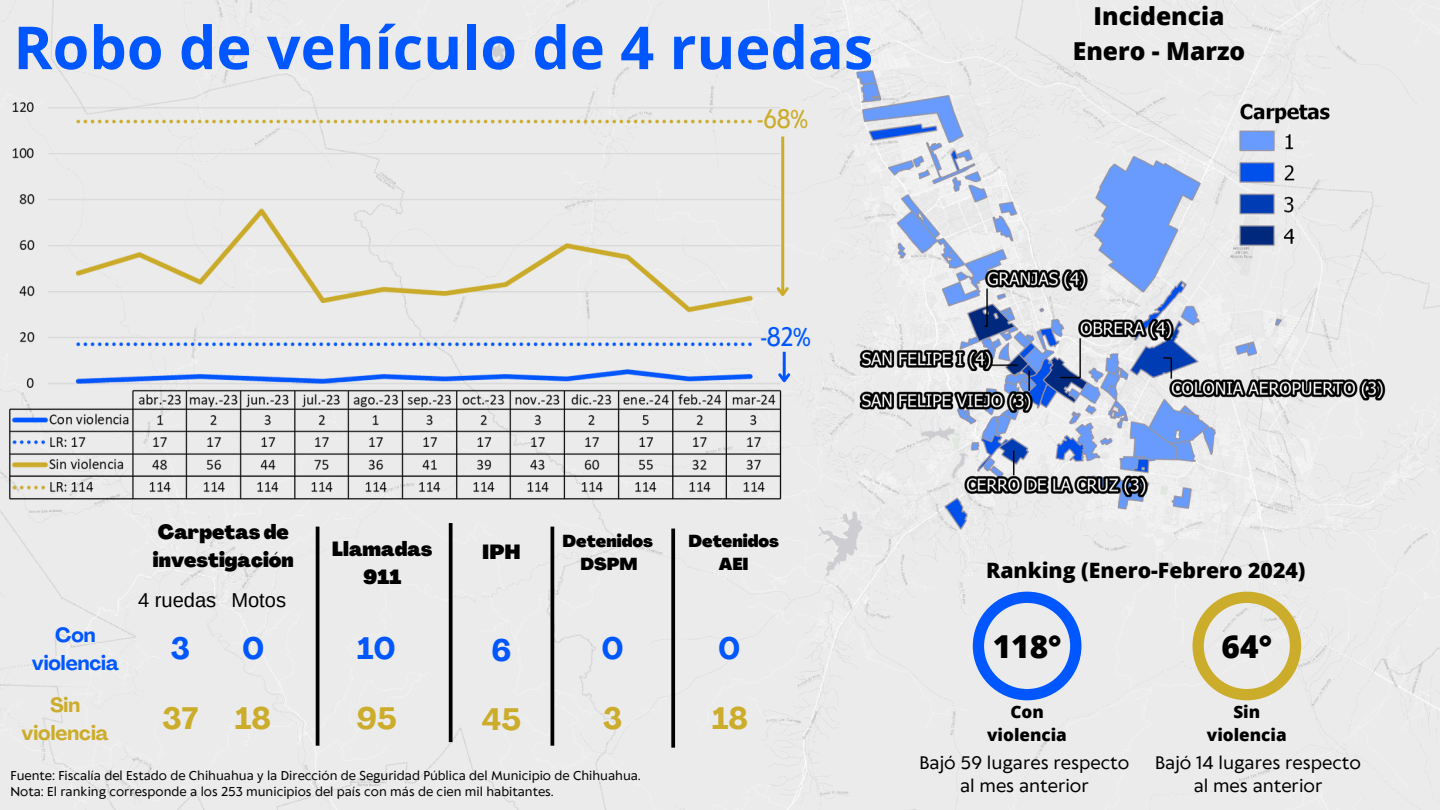
<style>
.page{position:relative;width:1440px;height:810px;background:#fff}
.page>*{position:absolute;margin:0;border:0;box-sizing:border-box;transform-origin:0 0}
.t1{font:700 59.4px "Open Sans";color:#0057ff}
.t2{font:800 31.6px "Open Sans";color:#000}
.t3{font:700 30.6px "Agrandir";color:#ccac2b}
.t4{font:700 30.6px "Agrandir";color:#0057ff}
.t5{font:25px "Klein Condensed";color:#0057ff}
.t6{font:25px "Klein Condensed";color:#ccac2b}
.t7{font:800 24.7px/34.3px "Open Sans";color:#000;text-align:center}
.t8{font:800 21.2px "Open Sans";color:#000}
.t9{font:700 20.2px/27.8px "Agrandir";color:#0057ff;text-align:center}
.t10{font:700 20.2px/27.8px "Agrandir";color:#ccac2b;text-align:center}
.t11{font:900 20.1px/27.9px "Agrandir";color:#000}
.t12{font:20.1px "Arimo";color:#000}
.t13{font:800 17.1px/23.8px "Open Sans";color:#000;text-align:center}
.t14{font:17px/23.2px "Klein Text";color:#000;text-align:center}
.t15{font:900 17px "Agrandir";color:#000}
.t16{font:12px "Klein Text";color:#000}
</style>
<div class="page">
<img style="left:0;top:0;width:1440px;height:810px">
<img style="left:0;top:95px;width:798px;height:410px">
<hr style="left:781px;top:137px;width:3px;height:158px;background:#ccac2b">
<svg style="left:774px;top:284px;width:17px;height:16px"></svg>
<hr style="left:783px;top:352px;width:3px;height:29px;background:#0057ff">
<svg style="left:776px;top:371px;width:17px;height:15px"></svg>
<svg style="left:449px;top:523px;width:4px;height:219px"></svg>
<svg style="left:671px;top:529px;width:4px;height:219px"></svg>
<hr style="left:316px;top:527px;width:3px;height:219px;background:#000">
<hr style="left:551px;top:527px;width:3px;height:219px;background:#000">
<svg style="left:973px;top:592px;width:108px;height:108px;background:#a5bff0"></svg>
<svg style="left:1193px;top:592px;width:108px;height:108px;background:#e1d8b1"></svg>
<p class="t1" style="left:13px;top:6px;width:861px">Robo de vehículo de 4 ruedas</p>
<p class="t6" style="left:757px;top:106px;width:52px">-68%</p>
<p class="t7" style="left:1073px;top:-2px;width:174px">Incidencia<br>Enero - Marzo</p>
<p class="t5" style="left:761px;top:324px;width:51px">-82%</p>
<h4 class="t9" style="left:32px;top:624px;width:89px">Con violencia</h4>
<h4 class="t10" style="left:22px;top:693px;width:89px">Sin violencia</h4>
<h6 class="t11" style="left:153px;top:520px;width:142px">Carpetas de investigación</h6>
<p class="t12" style="left:138px;top:589px;width:80px">4 ruedas</p>
<p class="t12" style="left:231px;top:589px;width:56px">Motos</p>
<h6 class="t4" style="left:171px;top:636px;width:21px">3</h6>
<p class="t4" style="left:242px;top:636px;width:24px">0</p>
<p class="t3" style="left:162px;top:706px;width:37px">37</p>
<p class="t3" style="left:235px;top:706px;width:37px">18</p>
<p class="t11" style="left:332px;top:537px;width:102px">Llamadas</p>
<h3 class="t11" style="left:482px;top:540px;width:40px">IPH</h3>
<p class="t11" style="left:363px;top:565px;width:39px">911</p>
<p class="t4" style="left:357px;top:636px;width:40px">10</p>
<p class="t3" style="left:356px;top:706px;width:42px">95</p>
<p class="t4" style="left:492px;top:638px;width:21px">6</p>
<p class="t3" style="left:482px;top:707px;width:41px">45</p>
<h6 class="t15" style="left:563px;top:534px;width:92px">Detenidos</h6>
<p class="t15" style="left:581px;top:557px;width:59px">DSPM</p>
<p class="t4" style="left:602px;top:636px;width:24px">0</p>
<h6 class="t3" style="left:603px;top:706px;width:21px">3</h6>
<p class="t16" style="left:11px;top:769px;width:632px">Fuente: Fiscalía del Estado de Chihuahua y la Dirección de Seguridad Pública del Municipio de Chihuahua.</p>
<p class="t16" style="left:11px;top:786px;width:545px">Nota: El ranking corresponde a los 253 municipios del país con más de cien mil habitantes.</p>
<p class="t15" style="left:689px;top:534px;width:92px">Detenidos</p>
<h5 class="t15" style="left:719px;top:557px;width:31px">AEI</h5>
<p class="t4" style="left:718px;top:636px;width:24px">0</p>
<p class="t3" style="left:712px;top:706px;width:37px">18</p>
<p class="t8" style="left:986px;top:556px;width:321px">Ranking (Enero-Febrero 2024)</p>
<h6 class="t2" style="left:993px;top:624px;width:70px">118°</h6>
<p class="t13" style="left:987px;top:699px;width:81px">Con violencia</p>
<h2 class="t2" style="left:1222px;top:624px;width:52px">64°</h2>
<p class="t13" style="left:1207px;top:699px;width:81px">Sin violencia</p>
<h2 class="t14" style="left:920px;top:752px;width:211px">Bajó 59 lugares respecto al mes anterior</h2>
<p class="t14" style="left:1155px;top:752px;width:207px">Bajó 14 lugares respecto al mes anterior</p>
</div>
